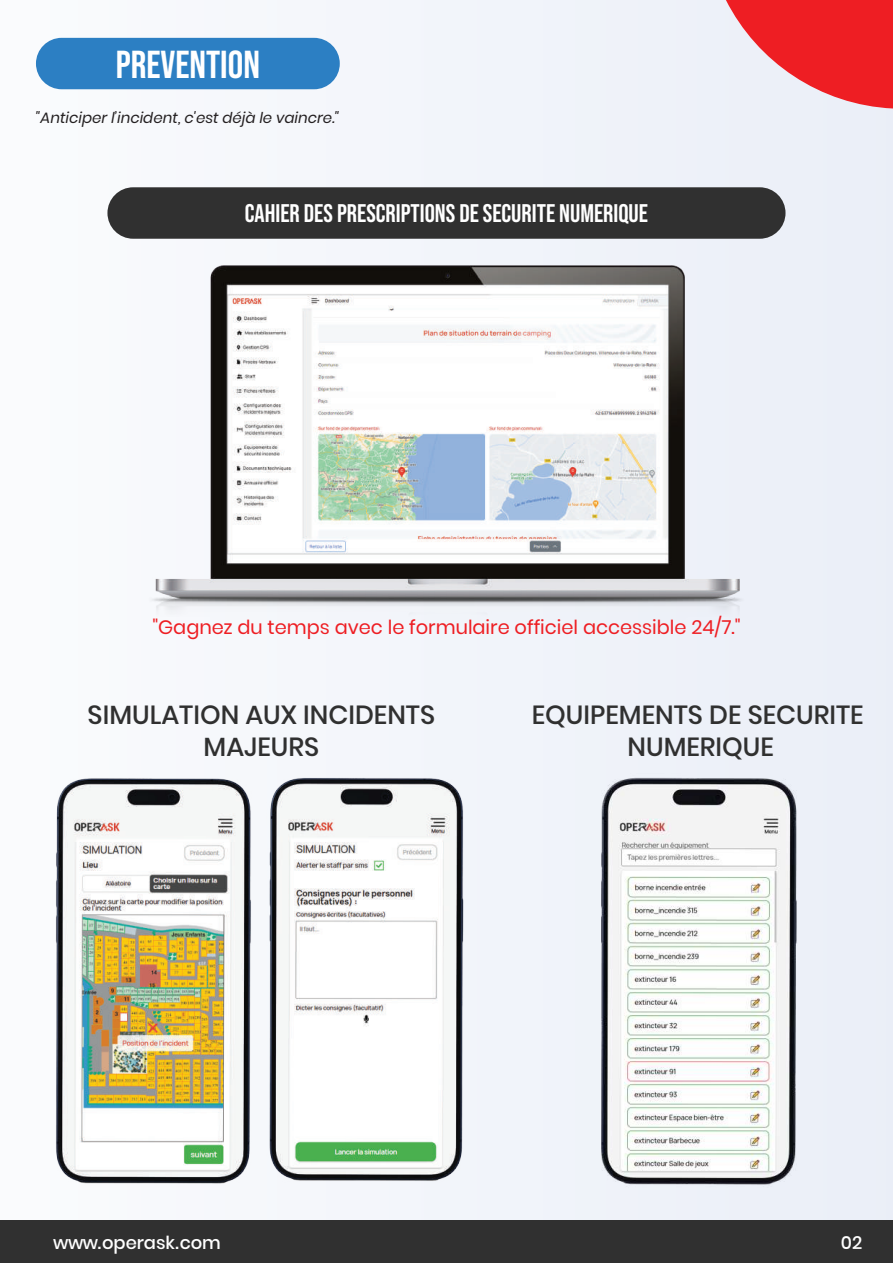
<style>
.page{position:relative;width:893px;height:1263px;background:#fff}
.page>*{position:absolute;margin:0;border:0;box-sizing:border-box;transform-origin:0 0}
.t1{font:700 39px "Bebas Neue Pro";color:#fff}
.t2{font:500 26.25px/31.5px "Poppins";color:#303030;text-align:center}
.t3{font:700 25.5px "Bebas Neue Pro";color:#fff}
.t4{font:19.35px "Poppins";color:#ee1e23}
.t5{font:500 18px "Poppins";letter-spacing:-.005em;color:#fff}
.t6{font:italic 15px "Poppins";color:#231f20}
</style>
<div class="page">
<div style="left:0;top:0;width:893px;height:1262px;background:#f2f5fa"></div>
<img style="left:152px;top:266px;width:591px;height:348px">
<div style="left:36px;top:38px;width:304px;height:51px;background:#2c7fc3;border-radius:26px"></div>
<div style="left:0;top:1220px;width:893px;height:43px;background:#303030"></div>
<div style="left:107px;top:187px;width:678px;height:52px;background:#303030;border-radius:26px"></div>
<svg style="left:726px;top:0;width:167px;height:108px"></svg>
<img style="left:56px;top:778px;width:42px;height:406px">
<img style="left:98px;top:778px;width:331px;height:406px">
<img style="left:429px;top:777px;width:369px;height:411px">
<h1 class="t1" style="left:116px;top:42px;width:146px">PREVENTION</h1>
<p class="t6" style="left:36px;top:109px;width:305px">"Anticiper l’incident, c'est déjà le vaincre."</p>
<p class="t3" style="left:245px;top:199px;width:405px">CAHIER DES PRESCRIPTIONS DE SECURITE NUMERIQUE</p>
<p class="t4" style="left:152px;top:616px;width:590px">"Gagnez du temps avec le formulaire officiel accessible 24/7."</p>
<p class="t2" style="left:88px;top:699px;width:349px">SIMULATION AUX INCIDENTS<br>MAJEURS</p>
<p class="t2" style="left:532px;top:699px;width:333px">EQUIPEMENTS DE SECURITE<br>NUMERIQUE</p>
<p class="t5" style="left:53px;top:1232px;width:169px">www.operask.com</p>
<p class="t5" style="left:841px;top:1232px;width:23px">02</p>
</div>
